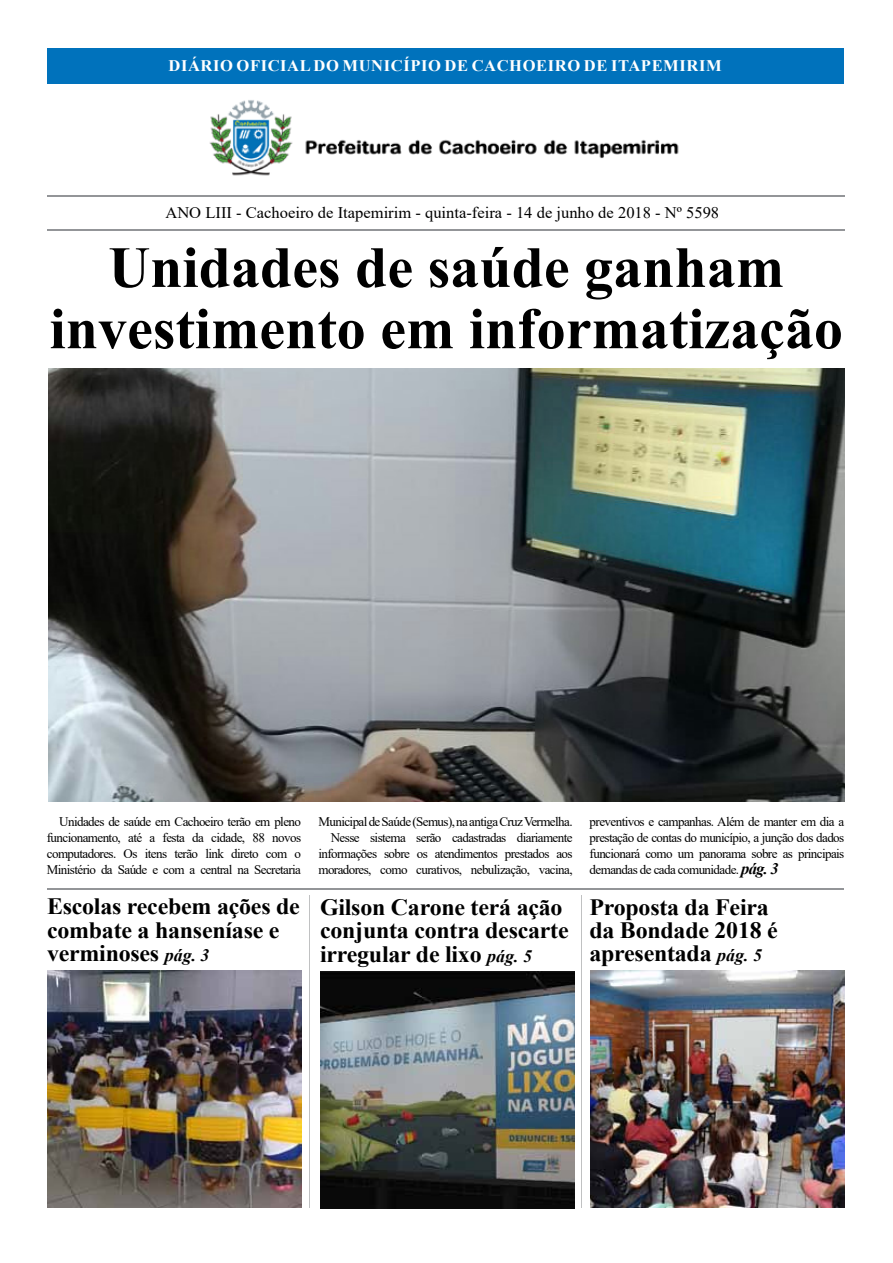
<style>
.page{position:relative;width:893px;height:1263px;background:#fff}
.page>*{position:absolute;margin:0;border:0;box-sizing:border-box;transform-origin:0 0}
.t1{font:700 58.35px/61.3px "Times New Roman";color:#000;text-align:center}
.t2{font:700 23.4px/23.4px "Times New Roman";letter-spacing:-.01em;color:#000}
.t3{font:16.2px "Times New Roman";color:#000}
.t4{font:700 16.2px "Times New Roman";letter-spacing:.035em;color:#fff}
.t5{font:13.2px/15.8px "Times New Roman";letter-spacing:-.045em;color:#000;text-align:justify}
.s1{font-weight:700;font-style:italic;font-size:16.05px}
.s2{font-style:italic;font-size:17.4px}
</style>
<div class="page">
<img style="left:209px;top:100px;width:470px;height:76px">
<div style="left:47px;top:48px;width:796px;height:36px;background:#0072bc"></div>
<hr style="left:47px;top:888px;width:796px;height:2px;background:#939598">
<hr style="left:47px;top:195px;width:797px;height:1px;background:#939598">
<hr style="left:47px;top:229px;width:797px;height:1px;background:#939598">
<img style="left:48px;top:970px;width:253px;height:238px">
<img style="left:48px;top:369px;width:796px;height:432px">
<img style="left:590px;top:970px;width:254px;height:238px">
<img style="left:321px;top:971px;width:253px;height:237px">
<p class="t4" style="left:168px;top:53px;width:555px">DIÁRIO OFICIAL DO MUNICÍPIO DE CACHOEIRO DE ITAPEMIRIM</p>
<p class="t3" style="left:165px;top:201px;width:555px">ANO LIII - Cachoeiro de Itapemirim - quinta-feira - 14 de junho de 2018 - Nº 5598</p>
<h1 class="t1" style="left:50px;top:235px;width:795px">Unidades de saúde ganham investimento em informatização</h1>
<p class="t5" style="left:47px;top:814px;width:256px;text-indent:12px">Unidades de saúde em Cachoeiro terão em pleno funcionamento, até a festa da cidade, 88 novos computadores. Os itens terão link direto com o Ministério da Saúde e com a central na Secretaria</p>
<p class="t5" style="left:318px;top:814px;width:256px;text-align:right">Municipal de Saúde (Semus), na antiga Cruz Vermelha.<br>Nesse sistema serão cadastradas diariamente informações sobre os atendimentos prestados aos moradores, como curativos, nebulização, vacina,</p>
<p class="t5" style="left:590px;top:814px;width:256px">preventivos e campanhas. Além de manter em dia a prestação de contas do município, a junção dos dados funcionará como um panorama sobre as principais demandas de cada comunidade. <span class="s1">pág. 3</span></p>
<h2 class="t2" style="left:47px;top:894px;width:254px">Escolas recebem ações de combate a hanseníase e verminoses <span class="s2">pág. 3</span></h2>
<h2 class="t2" style="left:589px;top:894px;width:190px">Proposta da Feira da Bondade 2018 é apresentada <span class="s2">pág. 5</span></h2>
<h2 class="t2" style="left:320px;top:895px;width:250px">Gilson Carone terá ação conjunta contra descarte irregular de lixo <span class="s2">pág. 5</span></h2>
</div>
